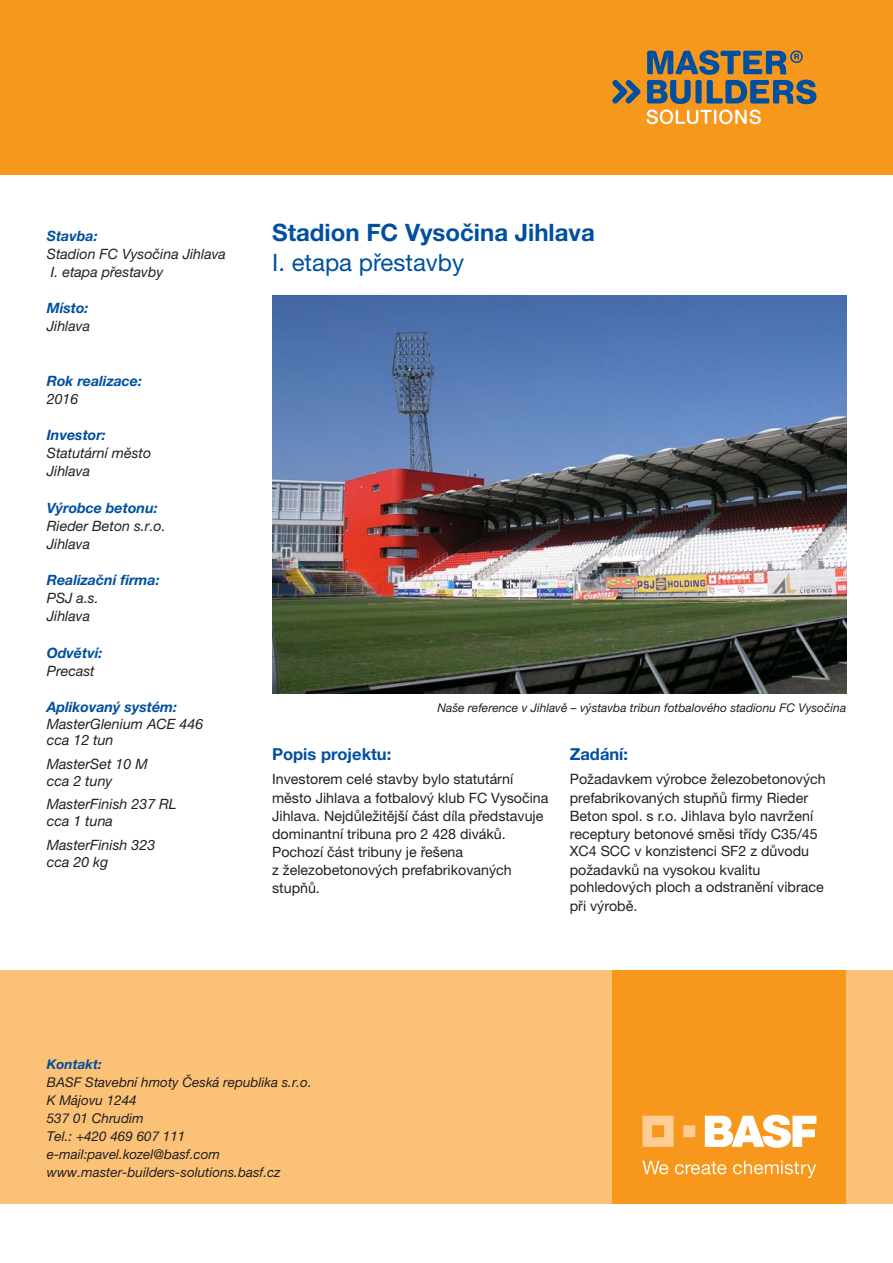
<style>
.page{position:relative;width:893px;height:1263px;background:#fff}
.page>*{position:absolute;margin:0;border:0;box-sizing:border-box;transform-origin:0 0}
.Title_Product{font:700 24px "Helvetica Neue LT Pro";color:#01509f}
.Title_Product-2{font:24px "Helvetica Neue LT Pro";color:#01509f}
.Copy____Continuous_T{font:700 16.5px "Helvetica Neue LT Pro";color:#01509f}
.Copy____Continuous_T-2{font:14.25px/18.1px "Helvetica Neue LT Pro";color:#231f20}
.Running_Text_italic{font:italic 14.25px/18.1px "Helvetica Neue LT Pro";color:#231f20}
.Running_Text_italic-2{font:italic 700 14.25px/18.1px "Helvetica Neue LT Pro";color:#01509f}
.Info_Headline{font:italic 13.5px/18px "Helvetica Neue LT Pro";color:#231f20}
.Running_Text_italic-3{font:italic 12px "Helvetica Neue LT Pro";color:#231f20}
.s1{font-weight:700;color:#01509f}
.s2{font-weight:400;color:#231f20}
</style>
<div class="page">
<div style="left:0;top:0;width:893px;height:174px;background:#f7981d"></div>
<svg style="left:612px;top:50px;width:204px;height:74px"></svg>
<div style="left:0;top:969px;width:893px;height:234px;background:#fac177"></div>
<div style="left:613px;top:971px;width:232px;height:232px;background:#f7981d"></div>
<svg style="left:705px;top:1115px;width:111px;height:33px"></svg>
<svg style="left:642px;top:1116px;width:53px;height:31px"></svg>
<svg style="left:642px;top:1161px;width:174px;height:17px"></svg>
<img style="left:272px;top:295px;width:574px;height:399px">
<p class="Running_Text_italic" style="left:47px;top:226px;width:181px"><span class="s1">Stavba:<br></span>Stadion FC Vysočina Jihlava<br>I. etapa přestavby</p>
<p class="Running_Text_italic" style="left:47px;top:299px;width:45px"><span class="s1">Místo:<br></span>Jihlava</p>
<p class="Running_Text_italic-2" style="left:47px;top:371px;width:97px">Rok realizace:<br><span class="s2">2016</span></p>
<p class="Running_Text_italic" style="left:47px;top:426px;width:106px"><span class="s1">Investor:<br></span>Statutární město<br>Jihlava</p>
<p class="Running_Text_italic" style="left:47px;top:498px;width:121px"><span class="s1">Výrobce betonu:<br></span>Rieder Beton s.r.o.<br>Jihlava</p>
<p class="Running_Text_italic-2" style="left:47px;top:571px;width:114px">Realizační firma:<br><span class="s2">PSJ a.s.<br>Jihlava</span></p>
<p class="Running_Text_italic-2" style="left:47px;top:643px;width:57px">Odvětví:<br><span class="s2">Precast</span></p>
<p class="Running_Text_italic" style="left:47px;top:698px;width:158px;line-height:16.6px"><span class="s1">Aplikovaný systém:<br></span>MasterGlenium ACE 446 cca 12 tun</p>
<p class="Running_Text_italic" style="left:47px;top:755px;width:103px;line-height:17.1px">MasterSet 10 M cca 2 tuny</p>
<p class="Running_Text_italic" style="left:47px;top:795px;width:132px;line-height:17.1px">MasterFinish 237 RL cca 1 tuna</p>
<p class="Running_Text_italic" style="left:47px;top:836px;width:110px;line-height:17.1px">MasterFinish 323 cca 20 kg</p>
<p class="Title_Product" style="left:272px;top:217px;width:324px">Stadion FC Vysočina Jihlava</p>
<p class="Title_Product-2" style="left:272px;top:247px;width:194px">I. etapa přestavby</p>
<p class="Running_Text_italic-3" style="left:437px;top:700px;width:410px">Naše reference v Jihlavě – výstavba tribun fotbalového stadionu FC Vysočina</p>
<p class="Copy____Continuous_T" style="left:272px;top:744px;width:121px">Popis projektu:</p>
<p class="Copy____Continuous_T-2" style="left:272px;top:770px;width:278px">Investorem celé stavby bylo statutární město Jihlava a fotbalový klub FC Vysočina Jihlava. Nejdůležitější část díla představuje dominantní tribuna pro 2 428 diváků.<br>Pochozí část tribuny je řešena<br>z železobetonových prefabrikovaných stupňů.</p>
<p class="Copy____Continuous_T" style="left:570px;top:744px;width:60px">Zadání:</p>
<p class="Copy____Continuous_T-2" style="left:570px;top:770px;width:257px">Požadavkem výrobce železobetonových prefabrikovaných stupňů firmy Rieder Beton spol. s r.o. Jihlava bylo navržení receptury betonové směsi třídy C35/45<br>XC4 SCC v konzistenci SF2 z důvodu</p>
<p class="Copy____Continuous_T-2" style="left:570px;top:861px;width:255px;line-height:17.1px">požadavků na vysokou kvalitu pohledových ploch a odstranění vibrace</p>
<p class="Copy____Continuous_T-2" style="left:570px;top:897px;width:69px">při výrobě.</p>
<p class="Info_Headline" style="left:47px;top:1055px;width:267px"><span class="s1">Kontakt:<br></span>BASF Stavební hmoty Česká republika s.r.o.<br>K Májovu 1244<br>537 01 Chrudim<br>Tel.: +420 469 607 111 e-mail:pavel.kozel@basf.com www.master-builders-solutions.basf.cz</p>
</div>
